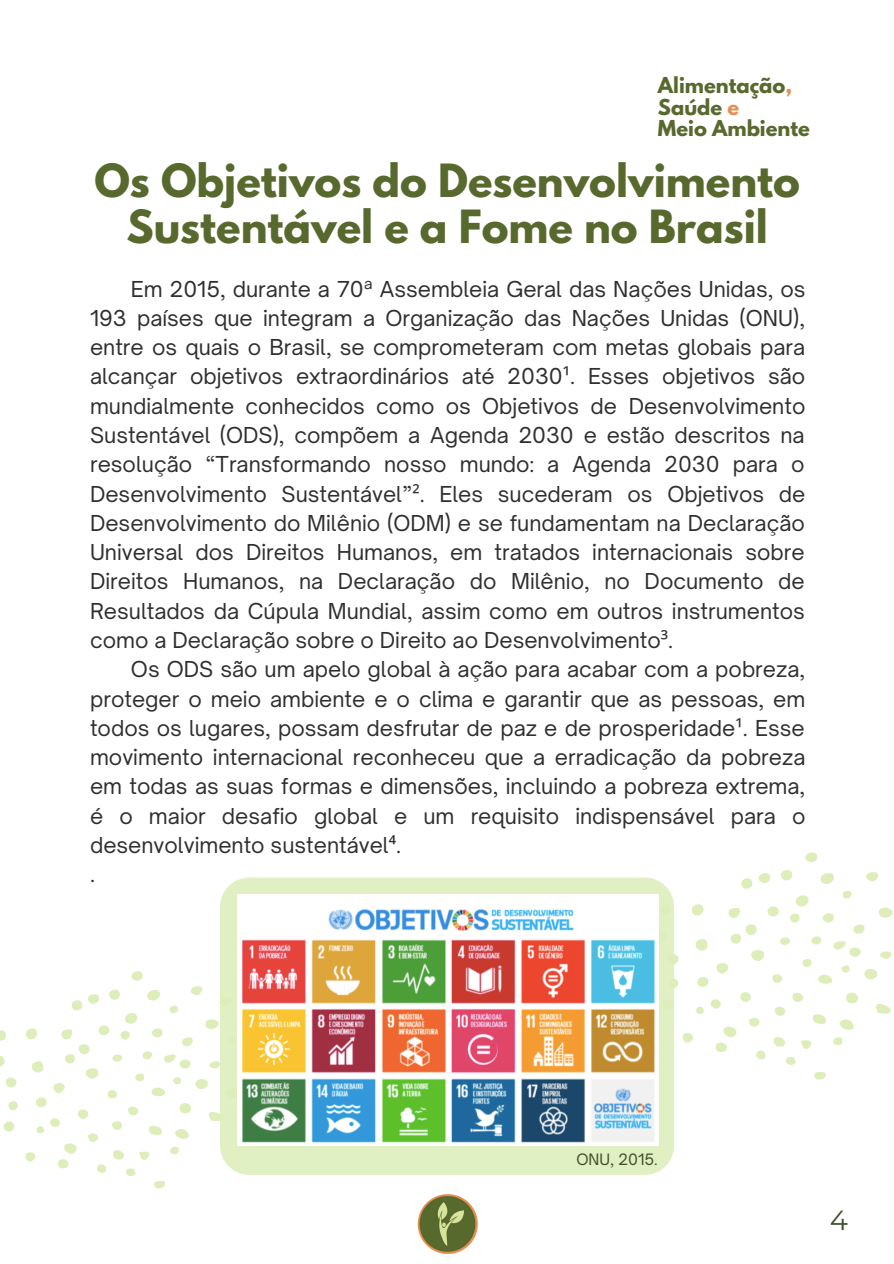
<style>
.page{position:relative;width:894px;height:1264px;background:#fff}
.page>*{position:absolute;margin:0;border:0;box-sizing:border-box;transform-origin:0 0}
.t1{font:700 40.5px/46.2px "League Spartan";color:#58692e;text-align:center}
.t2{font:27.6px "Montserrat";color:#3e502a}
.t3{font:21px/29.2px "Open Sauce One";color:#302f2f;text-align:justify}
.t4{font:700 19.5px "League Spartan";color:#58692e}
.t5{font:15px "Open Sauce One";color:#3e502a}
.s1{color:#e49052}
.s2{font-family:"Noto Sans"}
</style>
<div class="page">
<img style="left:369px;top:1174px;width:156px;height:80px">
<svg style="left:0;top:971px;width:244px;height:218px"></svg>
<svg style="left:672px;top:852px;width:221px;height:228px"></svg>
<div style="left:220px;top:877px;width:454px;height:297px;background:#e1f0c3;border-radius:29px"></div>
<img style="left:238px;top:894px;width:420px;height:251px">
<p class="t4" style="left:657px;top:76px;width:136px">Alimentação<span class="s1">,</span></p>
<p class="t4" style="left:657px;top:97px;width:83px">Saúde <span class="s1">e</span></p>
<p class="t4" style="left:657px;top:118px;width:153px">Meio Ambiente</p>
<p class="t1" style="left:94px;top:163px;width:707px">Os Objetivos do Desenvolvimento<br>Sustentável e a Fome no Brasil</p>
<p class="t3" style="left:90px;top:274px;width:716px;text-indent:41px">Em 2015, durante a 70ª Assembleia Geral das Nações Unidas, os 193 países que integram a Organização das Nações Unidas (ONU), entre os quais o Brasil, se comprometeram com metas globais para alcançar objetivos extraordinários até 2030<span class="s2">¹</span>. Esses objetivos são mundialmente conhecidos como os Objetivos de Desenvolvimento Sustentável (ODS), compõem a Agenda 2030 e estão descritos na resolução “Transformando nosso mundo: a Agenda 2030 para o Desenvolvimento Sustentável”<span class="s2">²</span>. Eles sucederam os Objetivos de Desenvolvimento do Milênio (ODM) e se fundamentam na Declaração Universal dos Direitos Humanos, em tratados internacionais sobre Direitos Humanos, na Declaração do Milênio, no Documento de Resultados da Cúpula Mundial, assim como em outros instrumentos como a Declaração sobre o Direito ao Desenvolvimento<span class="s2">³</span>.</p>
<p class="t3" style="left:90px;top:654px;width:716px;text-indent:41px">Os ODS são um apelo global à ação para acabar com a pobreza, proteger o meio ambiente e o clima e garantir que as pessoas, em todos os lugares, possam desfrutar de paz e de prosperidade<span class="s2">¹</span>. Esse movimento internacional reconheceu que a erradicação da pobreza em todas as suas formas e dimensões, incluindo a pobreza extrema, é o maior desafio global e um requisito indispensável para o desenvolvimento sustentável<span class="s2">⁴</span>.</p>
<p class="t3" style="left:90px;top:859px;width:7px">.</p>
<p class="t5" style="left:576px;top:1150px;width:83px">ONU, 2015.</p>
<p class="t2" style="left:829px;top:1203px;width:20px">4</p>
</div>
